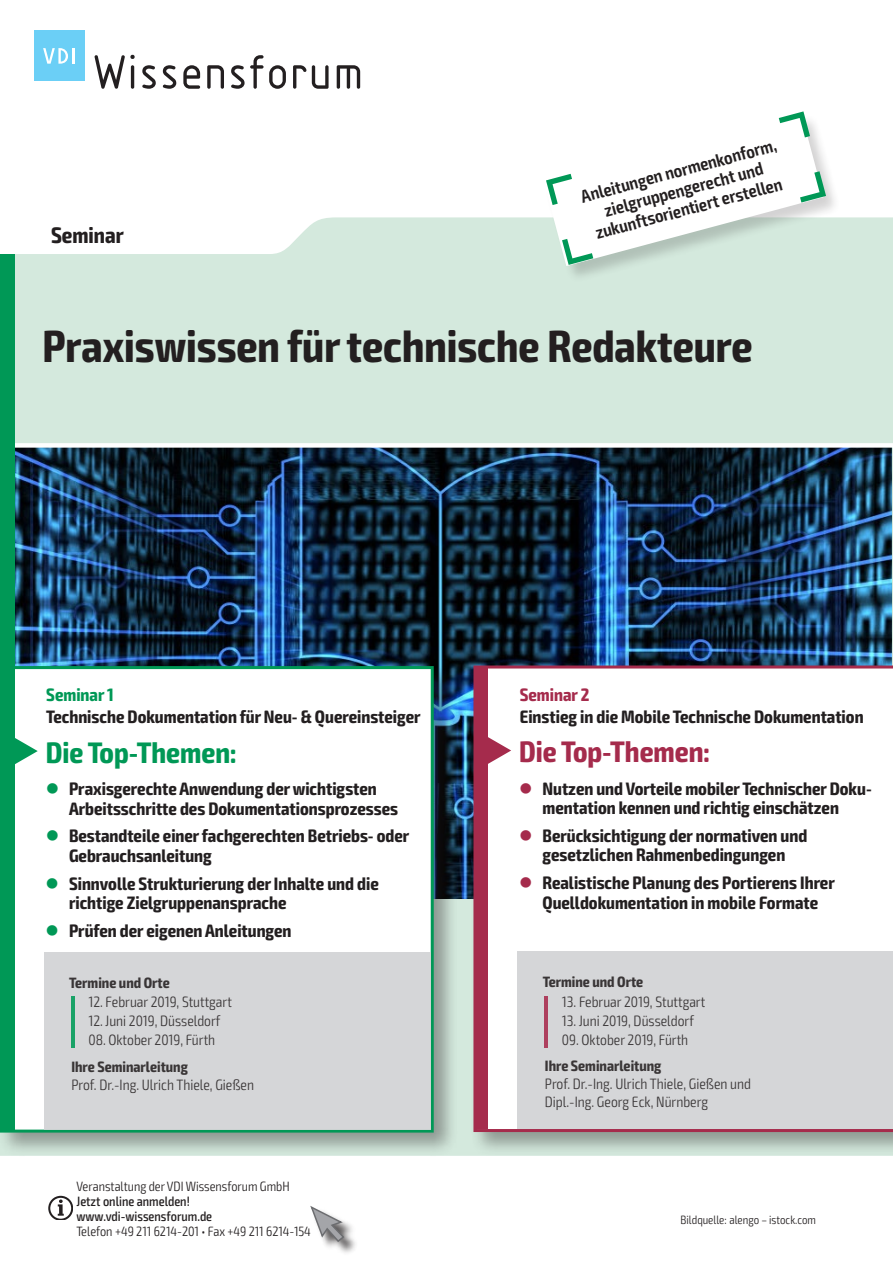
<style>
.page{position:relative;width:893px;height:1263px;background:#fff}
.page>*{position:absolute;margin:0;border:0;box-sizing:border-box;transform-origin:0 0}
.t1{font:700 condensed 45px "Exo 2";color:#231f20}
.t2{font:700 condensed 29.7px "Exo 2";color:#a52b4c}
.t3{font:700 condensed 29.7px "Exo 2";color:#009856}
.t4{font:700 condensed 22.5px "Exo 2";color:#231f20}
.t5{font:700 condensed 18px/19.5px "Exo 2";color:#231f20;text-align:center}
.t6{font:600 condensed 18px/19.5px "Exo 2";color:#231f20;text-align:center}
.t7{font:700 condensed 18px "Exo 2";color:#a52b4c}
.t8{font:700 condensed 18px "Exo 2";color:#009856}
.t9{font:300 condensed 15px/18px "Exo 2";color:#231f20}
.t10{font:700 condensed 15px "Exo 2";color:#231f20}
.t11{font:300 condensed 13.5px "Exo 2";color:#231f20}
.t12{font:500 condensed 13.5px/15px "Exo 2";color:#231f20}
.t13{font:300 condensed 12px "Exo 2";color:#231f20}
.s1{color:#009856}
.s2{color:#a52b4c}
</style>
<div class="page">
<div style="left:14px;top:217px;width:879px;height:939px;background:#d4e9dd"></div>
<img style="left:14px;top:448px;width:878px;height:450px">
<div style="left:311px;top:1207px;width:47px;height:49px;background:#231f20;opacity:.75"></div>
<svg style="left:310px;top:1206px;width:35px;height:37px"></svg>
<div style="left:0;top:443px;width:893px;height:5px;background:#fff"></div>
<svg style="left:48px;top:1196px;width:25px;height:23px"></svg>
<svg style="left:94px;top:54px;width:41px;height:35px"></svg>
<svg style="left:142px;top:65px;width:14px;height:24px"></svg>
<svg style="left:163px;top:65px;width:13px;height:24px"></svg>
<svg style="left:183px;top:65px;width:17px;height:24px"></svg>
<svg style="left:207px;top:65px;width:17px;height:24px"></svg>
<svg style="left:231px;top:55px;width:55px;height:34px"></svg>
<svg style="left:293px;top:65px;width:36px;height:24px"></svg>
<svg style="left:337px;top:65px;width:23px;height:24px"></svg>
<div style="left:34px;top:31px;width:50px;height:50px;background:#6bcff6"></div>
<svg style="left:43px;top:48px;width:31px;height:16px"></svg>
<div style="left:0;top:254px;width:14px;height:520px;background:#009856"></div>
<div style="left:470px;top:662px;width:423px;height:494px;background:#231f20;opacity:.4"></div>
<svg style="left:473px;top:665px;width:420px;height:467px"></svg>
<svg style="left:486px;top:736px;width:25px;height:29px"></svg>
<div style="left:517px;top:951px;width:376px;height:178px;background:#d1d2d4"></div>
<hr style="left:545px;top:996px;width:3px;height:26px;background:#a52b4c">
<hr style="left:545px;top:1015px;width:3px;height:26px;background:#a52b4c">
<hr style="left:545px;top:1030px;width:3px;height:18px;background:#a52b4c">
<div style="left:0;top:662px;width:458px;height:495px;background:#231f20;opacity:.4"></div>
<div style="left:2px;top:668px;width:430px;height:463px;background:#fff"></div>
<div style="left:3px;top:669px;width:11px;height:460px;background:#009856"></div>
<div style="left:0;top:666px;width:434px;height:466px;border:3px solid #009856"></div>
<svg style="left:14px;top:736px;width:24px;height:30px"></svg>
<div style="left:44px;top:952px;width:387px;height:177px;background:#d1d2d4"></div>
<hr style="left:71px;top:996px;width:3px;height:27px;background:#009856">
<hr style="left:71px;top:1016px;width:3px;height:26px;background:#009856">
<hr style="left:71px;top:1030px;width:3px;height:18px;background:#009856">
<div style="left:544px;top:113px;width:297px;height:170px;background:#231f20;opacity:.2"></div>
<svg style="left:544px;top:111px;width:282px;height:155px"></svg>
<p class="t4" style="left:51px;top:222px;width:74px">Seminar</p>
<p class="t6" style="left:579px;top:188px;width:203px;rotate:-15deg">Anleitungen normenkonform, zielgruppengerecht und zukunftsorientiert erstellen</p>
<h1 class="t1" style="left:43px;top:320px;width:712px">Praxiswissen für technische Redakteure</h1>
<p class="t8" style="left:46px;top:684px;width:69px">Seminar 1</p>
<p class="t5" style="left:46px;top:708px;width:376px">Technische Dokumentation für Neu- &amp; Quereinsteiger</p>
<h2 class="t3" style="left:46px;top:735px;width:192px">Die Top-Themen:</h2>
<p class="t5" style="left:69px;top:779px;width:331px;text-align:left;text-indent:-23px"><span class="s1">●</span> Praxisgerechte Anwendung der wichtigsten<br>Arbeitsschritte des Dokumentationsprozesses</p>
<p class="t5" style="left:69px;top:827px;width:342px;text-align:left;text-indent:-23px"><span class="s1">●</span> Bestandteile einer fachgerechten Betriebs- oder<br>Gebrauchsanleitung</p>
<p class="t5" style="left:69px;top:874px;width:311px;text-align:left;text-indent:-23px"><span class="s1">●</span> Sinnvolle Strukturierung der Inhalte und die richtige Zielgruppenansprache</p>
<p class="t5" style="left:46px;top:921px;width:247px"><span class="s1">●</span> Prüfen der eigenen Anleitungen</p>
<p class="t10" style="left:69px;top:974px;width:102px">Termine und Orte</p>
<p class="t9" style="left:88px;top:993px;width:145px">12. Februar 2019, Stuttgart</p>
<p class="t9" style="left:88px;top:1012px;width:134px">12. Juni 2019, Düsseldorf</p>
<p class="t9" style="left:88px;top:1031px;width:128px">08. Oktober 2019, Fürth</p>
<p class="t10" style="left:71px;top:1057px;width:118px">Ihre Seminarleitung</p>
<p class="t9" style="left:71px;top:1076px;width:184px">Prof. Dr.-Ing. Ulrich Thiele, Gießen</p>
<p class="t11" style="left:77px;top:1178px;width:215px">Veranstaltung der VDI Wissensforum GmbH</p>
<p class="t12" style="left:77px;top:1194px;width:137px">Jetzt online anmelden! www.vdi-wissensforum.de</p>
<p class="t11" style="left:77px;top:1223px;width:236px">Telefon +49 211 6214-201 • Fax +49 211 6214-154</p>
<p class="t7" style="left:520px;top:684px;width:71px">Seminar 2</p>
<p class="t5" style="left:520px;top:707px;width:345px">Einstieg in die Mobile Technische Dokumentation</p>
<h2 class="t2" style="left:519px;top:734px;width:192px">Die Top-Themen:</h2>
<p class="t5" style="left:519px;top:779px;width:354px"><span class="s2">●</span> Nutzen und Vorteile mobiler Technischer Doku&shy;mentation kennen und richtig einschätzen</p>
<p class="t5" style="left:519px;top:826px;width:290px"><span class="s2">●</span> Berücksichtigung der normativen und gesetzlichen Rahmenbedingungen</p>
<p class="t5" style="left:519px;top:873px;width:317px"><span class="s2">●</span> Realistische Planung des Portierens Ihrer<br>Quelldokumentation in mobile Formate</p>
<p class="t10" style="left:543px;top:973px;width:102px">Termine und Orte</p>
<p class="t9" style="left:562px;top:992px;width:145px">13. Februar 2019, Stuttgart</p>
<p class="t9" style="left:562px;top:1012px;width:134px">13. Juni 2019, Düsseldorf</p>
<p class="t9" style="left:562px;top:1031px;width:128px">09. Oktober 2019, Fürth</p>
<p class="t10" style="left:545px;top:1057px;width:118px">Ihre Seminarleitung</p>
<p class="t9" style="left:545px;top:1075px;width:208px">Prof. Dr.-Ing. Ulrich Thiele, Gießen und<br>Dipl.-Ing. Georg Eck, Nürnberg</p>
<p class="t13" style="left:681px;top:1213px;width:137px">Bildquelle: alengo – istock.com</p>
</div>
